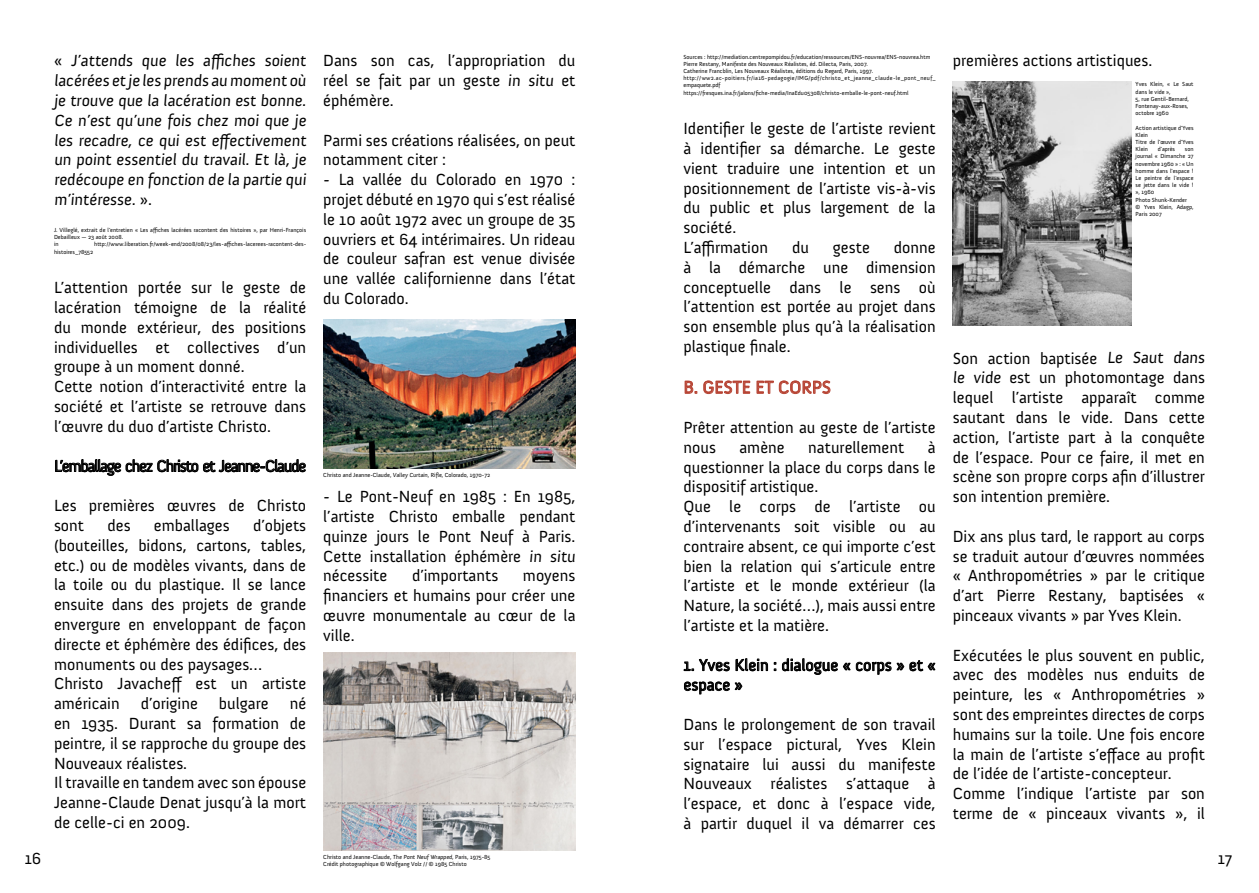
<style>
.page{position:relative;width:1259px;height:893px;background:#fff}
.page>*{position:absolute;margin:0;border:0;box-sizing:border-box;transform-origin:0 0}
.t1{font:18px "Anivers";color:#b74434}
.t2{font:16.5px/19.8px "Anivers";color:#000}
.t3{font:16.5px "Anivers";letter-spacing:-.07em;color:#000}
.t4{font:6px/7.2px "Anivers";color:#000}
</style>
<div class="page">
<svg style="left:55px;top:459px;width:251px;height:17px"></svg>
<svg style="left:684px;top:381px;width:13px;height:13px"></svg>
<svg style="left:703px;top:381px;width:47px;height:13px"></svg>
<svg style="left:756px;top:381px;width:74px;height:13px"></svg>
<svg style="left:683px;top:658px;width:93px;height:13px"></svg>
<svg style="left:782px;top:658px;width:68px;height:17px"></svg>
<svg style="left:856px;top:660px;width:79px;height:15px"></svg>
<svg style="left:684px;top:682px;width:58px;height:13px"></svg>
<img style="left:323px;top:320px;width:252px;height:148px">
<img style="left:323px;top:653px;width:252px;height:197px">
<img style="left:952px;top:82px;width:179px;height:244px">
<p class="t2" style="left:54px;top:51px;width:255px;text-align:justify">« J’attends que les affiches soient lacérées et je les prends au moment où je trouve que la lacération est bonne.<br>Ce n’est qu’une fois chez moi que je les recadre, ce qui est effectivement un point essentiel du travail. Et là, je redécoupe en fonction de la partie qui m’intéresse. ».</p>
<p class="t4" style="left:54px;top:227px;width:254px">J. Villeglé, extrait de l’entretien « Les affiches lacérées racontent des histoires », par Henri-François<br>Debailleux — 23 août 2008.<br>in</p>
<p class="t4" style="left:94px;top:241px;width:213px">http://www.liberation.fr/week-end/2008/08/23/les-affiches-lacerees-racontent-des-</p>
<p class="t4" style="left:54px;top:248px;width:41px">histoires_78552</p>
<p class="t2" style="left:54px;top:278px;width:254px">L’attention portée sur le geste de lacération témoigne de la réalité du monde extérieur, des positions individuelles et collectives d’un groupe à un moment donné.<br>Cette notion d’interactivité entre la société et l’artiste se retrouve dans l’œuvre du duo d’artiste Christo.</p>
<p class="t3" style="left:54px;top:457px;width:254px">L’emballage chez Christo et Jeanne-Claude</p>
<p class="t2" style="left:54px;top:496px;width:254px">Les premières œuvres de Christo sont</p>
<p class="t2" style="left:54px;top:516px;width:254px;text-indent:199px">d’objets (bouteilles, bidons, cartons, tables, etc.) ou de modèles vivants, dans de la toile ou du plastique. I l se lance ensuite dans des projets de grande envergure en enveloppant de façon directe et éphémère des édifices, des monuments ou des paysages…<br>Christo Javacheff est un artiste américain</p>
<p class="t2" style="left:107px;top:516px;width:25px">des</p>
<p class="t2" style="left:154px;top:516px;width:77px">emballages</p>
<p class="t2" style="left:141px;top:694px;width:59px">d’origine</p>
<p class="t2" style="left:219px;top:694px;width:51px">bulgare</p>
<p class="t2" style="left:54px;top:694px;width:254px;text-indent:236px">né en 1935. Durant sa formation de peintre, il se rapproche du groupe des<br>Nouveaux réalistes.<br>I l travaille en tandem avec son épouse<br>Jeanne-Claude Denat jusqu’à la mort de celle-ci en 2009.</p>
<p class="t2" style="left:323px;top:51px;width:254px;text-align:justify">Dans son cas, l’appropriation du réel se fait par un geste in situ et éphémère.</p>
<p class="t2" style="left:323px;top:130px;width:254px">Parmi ses créations réalisées, on peut notamment citer :</p>
<p class="t2" style="left:323px;top:170px;width:254px;text-align:justify">- La vallée du Colorado en 1970 : projet débuté en 1970 qui s’est réalisé le 10 août 1972 avec un groupe de 35 ouvriers et 64 intérimaires. U n rideau de couleur safran est venue divisée une vallée californienne dans l’état du Colorado.</p>
<p class="t4" style="left:323px;top:471px;width:168px">Christo and Jeanne-Claude, Valley Curtain, Rifle, Colorado, 1970-72</p>
<p class="t2" style="left:323px;top:487px;width:255px;text-align:justify">- Le Pont-Neuf en 1985 : En 1985, l’artiste Christo emballe pendant quinze jours le Pont Neuf à Paris.<br>Cette installation éphémère in situ nécessite</p>
<p class="t2" style="left:412px;top:566px;width:88px">d’importants</p>
<p class="t2" style="left:323px;top:566px;width:254px;text-align:justify;text-indent:200px">moyens financiers et humains pour créer une œuvre monumentale au cœur de la ville.</p>
<p class="t4" style="left:683px;top:53px;width:254px">Sources : http://mediation.centrepompidou.fr/education/ressources/E NS-nouvrea/E NS-nouvrea.htm Pierre Restany, Manifeste des Nouveaux Réalistes, éd. Dilecta, Paris, 2007.<br>Catherine Francblin, Les Nouveaux Réalistes, éditions du Regard, Paris, 1997. http://ww2.ac-poitiers.fr/ia16-pedagogie/I MG/pdf/christo_et_jeanne_claude-le_pont_neuf_ empaquete.pdf<br>https://fresques.ina.fr/jalons/fiche-media/I naEdu05308/christo-emballe-le-pont-neuf.html</p>
<p class="t2" style="left:683px;top:119px;width:254px">I dentifier le geste de l’artiste revient à identifier sa démarche. Le geste vient traduire une intention et un positionnement de l’artiste vis-à-vis du public et plus largement de la société.<br>L’affirmation</p>
<p class="t2" style="left:683px;top:238px;width:254px;text-align:justify;text-indent:210px">donne à la démarche une dimension conceptuelle dans le sens où l’attention est portée au projet dans son ensemble plus qu’à la réalisation plastique finale.</p>
<p class="t1" style="left:683px;top:377px;width:149px">B. Geste et corps</p>
<p class="t2" style="left:683px;top:418px;width:254px">Prêter attention au geste de l’artiste nous</p>
<p class="t2" style="left:792px;top:238px;width:18px">du</p>
<p class="t2" style="left:833px;top:238px;width:38px">geste</p>
<p class="t2" style="left:739px;top:438px;width:47px">amène</p>
<p class="t2" style="left:808px;top:438px;width:98px">naturellement</p>
<p class="t2" style="left:683px;top:438px;width:254px;text-indent:244px">à questionner la place du corps dans le dispositif artistique.<br>Que le corps de l’artiste ou d’intervenants soit visible ou au contraire absent, ce qui importe c’est bien la relation qui s’articule entre l’artiste et le monde extérieur (la<br>Nature, la société…), mais aussi entre l’artiste et la matière.</p>
<p class="t2" style="left:683px;top:655px;width:254px">1. Yves Klein : dialogue « corps » et « espace »</p>
<p class="t2" style="left:683px;top:715px;width:254px;text-align:justify">Dans le prolongement de son travail sur l’espace pictural, Yves Klein signataire lui aussi du manifeste Nouveaux réalistes s’attaque à l’espace, et donc à l’espace vide, à partir duquel il va démarrer ces</p>
<p class="t2" style="left:952px;top:51px;width:201px">premières actions artistiques.</p>
<p class="t4" style="left:1135px;top:81px;width:59px">Yves Klein, « Le Saut dans le vide »,<br>5, rue Gentil-Bernard,<br>Fontenay-aux-Roses, octobre 1960</p>
<p class="t4" style="left:1135px;top:124px;width:59px">Action artistique d’Yves<br>Klein<br>Titre de l’œuvre d’Yves<br>Klein</p>
<p class="t4" style="left:1157px;top:146px;width:19px">d’après</p>
<p class="t4" style="left:1135px;top:146px;width:59px;text-indent:49px">son journal « Dimanche 27 novembre 1960 » : « Un homme dans l’espace !<br>Le peintre de l’espace se jette dans le vide ! », 1960<br>Photo Shunk-Kender<br>© Yves Klein, Adagp,<br>Paris 2007</p>
<p class="t2" style="left:952px;top:348px;width:255px;text-align:justify">Son action baptisée Le Saut dans le vide est un photomontage dans lequel l’artiste apparaît comme sautant dans le vide. Dans cette action, l’artiste part à la conquête de l’espace. Pour ce faire, il met en scène son propre corps afin d’illustrer son intention première.</p>
<p class="t2" style="left:952px;top:526px;width:254px;text-align:justify">Dix ans plus tard, le rapport au corps se traduit autour d’œuvres nommées « Anthropométries » par le critique d’art Pierre Restany, baptisées « pinceaux vivants » par Yves Klein.</p>
<p class="t2" style="left:952px;top:645px;width:254px">Exécutées le plus souvent en public, avec des modèles nus enduits de peinture, les « Anthropométries » sont des empreintes directes de corps humains sur la toile. Une fois encore la main de l’artiste s’efface au profit de l’idée de l’artiste-concepteur.<br>Comme l’indique l’artiste par son terme de « pinceaux vivants », il</p>
<p class="t2" style="left:25px;top:849px;width:18px">16</p>
<p class="t2" style="left:1217px;top:849px;width:16px">17</p>
<p class="t4" style="left:323px;top:853px;width:169px">Christo and Jeanne-Claude, The Pont Neuf Wrapped, Paris, 1975-85<br>Crédit photographique © Wolfgang Volz // © 1985 Christo</p>
</div>
